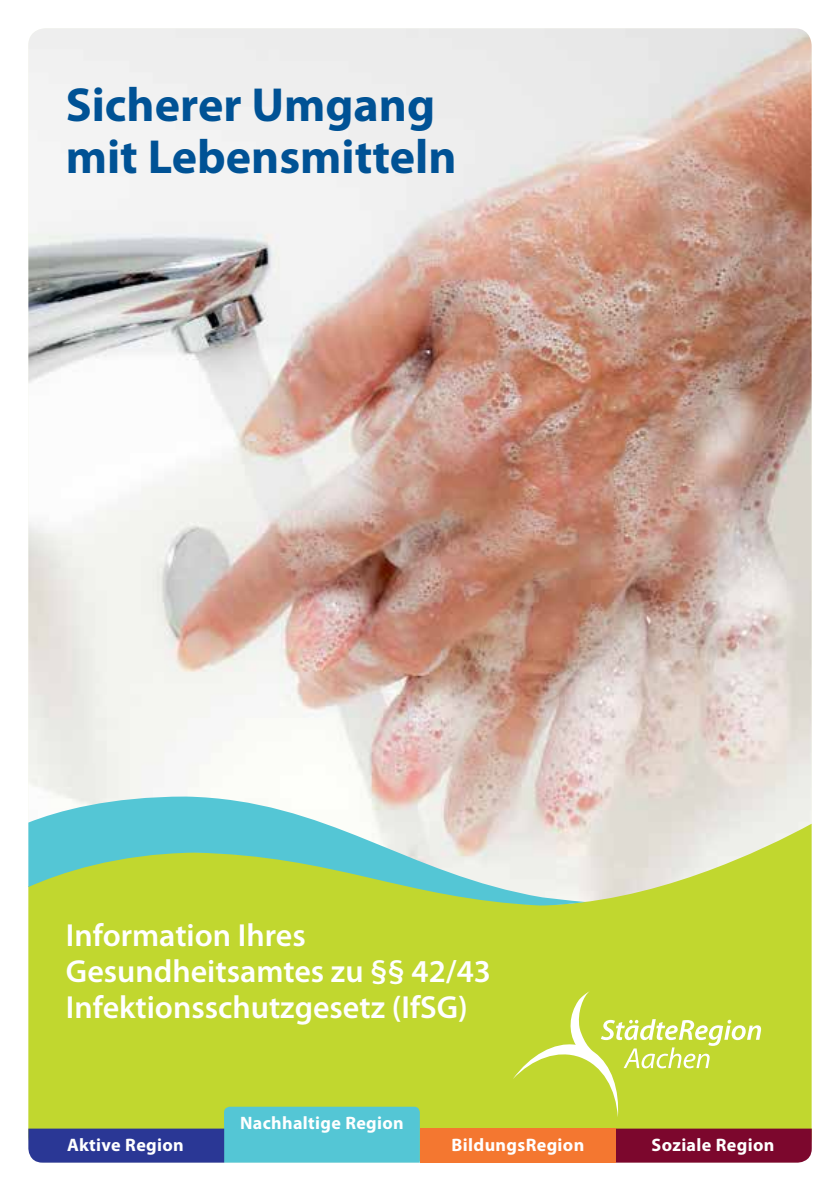
<style>
.page{position:relative;width:840px;height:1191px;background:#fff}
.page>*{position:absolute;margin:0;border:0;box-sizing:border-box;transform-origin:0 0}
.t1{font:700 48px/52px "Myriad Pro";color:#005295}
.t2{font:600 32px/36px "Myriad Pro";color:#fff}
.t3{font:700 18px "Myriad Pro";letter-spacing:.02em;color:#fff}
.s1{font-weight:400;font-style:italic;font-size:14px;color:#005295}
</style>
<div class="page">
<img style="left:28px;top:28px;width:783px;height:795px">
<svg style="left:28px;top:823px;width:783px;height:338px;background:#c3d73b"></svg>
<div style="left:615px;top:1128px;width:196px;height:34px;background:#7c072d"></div>
<div style="left:420px;top:1128px;width:195px;height:34px;background:#f47730"></div>
<svg style="left:512px;top:991px;width:248px;height:126px;background:#c7db44"></svg>
<svg style="left:28px;top:796px;width:557px;height:109px;background:#a9d6ad"></svg>
<svg style="left:28px;top:1106px;width:391px;height:56px;background:#5e9f9f"></svg>
<h1 class="t1" style="left:66px;top:80px;width:392px">Sicherer Umgang mit Lebensmitteln</h1>
<p class="t2" style="left:66px;top:918px;width:426px">Information Ihres<br>Gesundheitsamtes zu §§ 42/43<br>Infektionsschutzgesetz (IfSG)</p>
<p class="t3" style="left:67px;top:1134px;width:118px">Aktive Region</p>
<p class="t3" style="left:240px;top:1113px;width:165px">Nachhaltige Region</p>
<p class="t3" style="left:451px;top:1134px;width:134px">BildungsRegion</p>
<p class="t3" style="left:651px;top:1134px;width:124px">Soziale Region<span class="s1">1</span></p>
</div>
